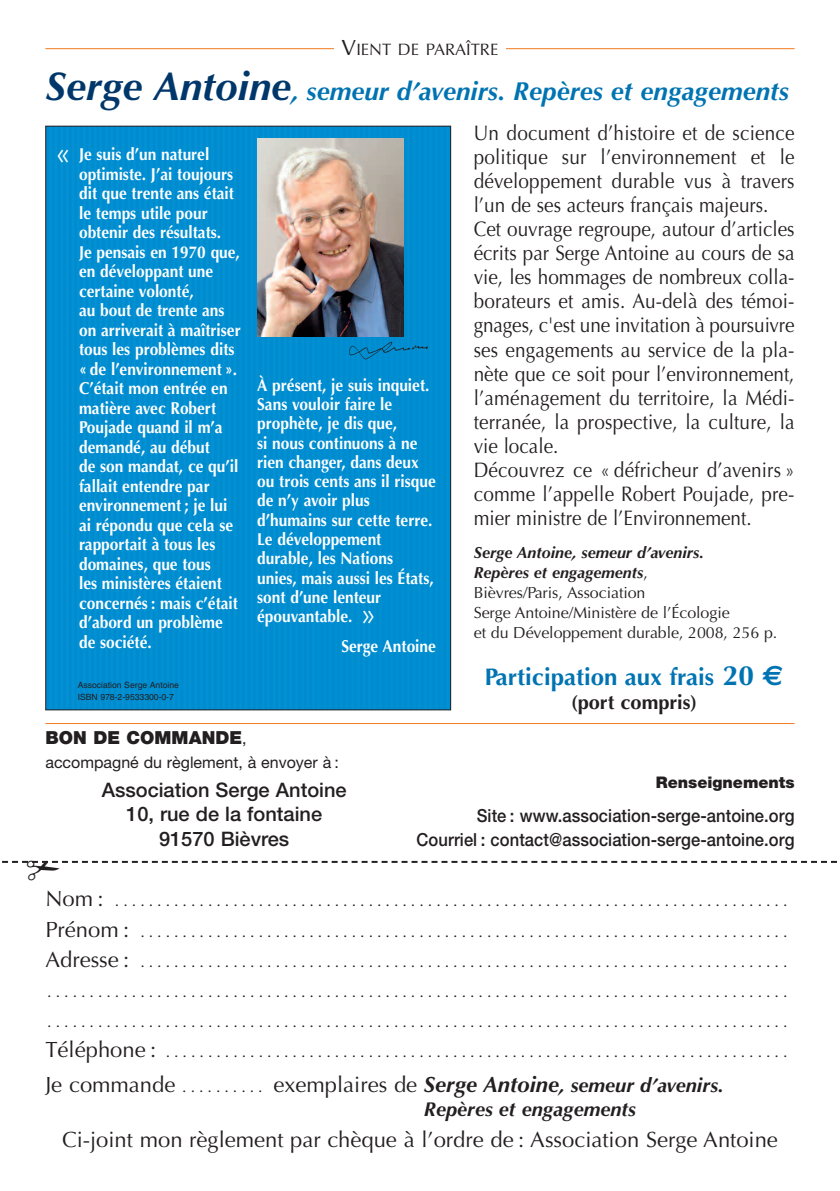
<style>
.page{position:relative;width:840px;height:1191px;background:#fff}
.page>*{position:absolute;margin:0;border:0;box-sizing:border-box;transform-origin:0 0}
.t1{font:34.4px "Optima Regular+ECBEZI";color:#fff}
.t2{font:italic 700 26px "Optima";color:#0073b2}
.t3{font:700 24px "Optima";color:#0073b2}
.t4{font:22px "Optima";color:#231f20}
.t5{font:21px/24px "Optima";letter-spacing:.01em;color:#231f20;scale:.9 1}
.t6{font:500 20px/24px "Helvetica Neue";color:#231f20;text-align:center}
.t7{font:italic 700 20px "Optima";color:#231f20}
.t8{font:700 20px "Optima";color:#231f20}
.t9{font:500 18px/24.8px "Helvetica Neue";letter-spacing:.005em;color:#231f20;text-align:right;scale:.92 1}
.t10{font:900 18px "Helvetica Neue";color:#231f20}
.t11{font:17.2px/19.4px "Optima Bold+BWLJFU";color:#fff;scale:.9 1}
.t12{font:16.4px "Optima";color:#231f20}
.t13{font:16px/30px "Optima";letter-spacing:-.005em;color:#231f20}
.t14{font:16px "Helvetica Neue";color:#231f20}
.t15{font:900 16px "Helvetica Neue";color:#231f20}
.t16{font:8.6px/12px "Helvetica+IJZGZY";color:#231f20}
.s1{font-size:22px}
.s2{font-size:40px;color:#00376b}
.s3{font-weight:700;font-style:italic}
.s4{font-size:28px}
.s5{font-family:"Euro Sans";font-size:28px}
.s6{font-weight:400;font-size:16px}
.s7{font-size:16px}
.s8{font-weight:700;font-style:italic;font-size:20px}
</style>
<div class="page">
<svg style="left:47px;top:128px;width:401px;height:580px;background:#168ec8"></svg>
<hr style="left:45px;top:723px;width:749px;height:1px;background:#f47921">
<hr style="left:45px;top:48px;width:289px;height:1px;background:#f47921">
<hr style="left:505px;top:48px;width:289px;height:1px;background:#f47921">
<svg style="left:2px;top:860px;width:835px;height:3px"></svg>
<p class="t12" style="left:341px;top:39px;width:158px"><span class="s1">V</span>IENT DE PARAÎTRE</p>
<h2 class="t2" style="left:45px;top:75px;width:744px"><span class="s2">Serge Antoine</span>, semeur d’avenirs. Repères et engagements</h2>
<p class="t5" style="left:473px;top:122px;width:358px">Un document d’histoire et de science politique sur l’environnement et le développement durable vus à travers l’un de ses acteurs français majeurs.<br>Cet ouvrage regroupe, autour d’articles écrits par Serge Antoine au cours de sa vie, les hommages de nombreux colla&shy;borateurs et amis. Au-delà des témoi&shy;gnages, c'est une invitation à poursuivre ses engagements au service de la pla&shy;nète que ce soit pour l’environnement, l’aménagement du territoire, la Médi&shy;terranée, la prospective, la culture, la vie locale.<br>Découvrez ce « défricheur d’avenirs » comme l’appelle Robert Poujade, pre&shy;mier ministre de l’Environnement.</p>
<p class="t11" style="left:79px;top:145px;width:181px">Je suis d’un naturel optimiste. J’ai toujours dit que trente ans était le temps utile pour obtenir des résultats.<br>Je pensais en 1970 que, en développant une certaine volonté,<br>au bout de trente ans on arriverait à maîtriser tous les problèmes dits « de l’environnement ».<br>C’était mon entrée en matière avec Robert<br>Poujade quand il m’a demandé, au début<br>de son mandat, ce qu’il fallait entendre par environnement ; je lui ai répondu que cela se rapportait à tous les domaines, que tous<br>les ministères étaient concernés : mais c’était d’abord un problème de société.</p>
<h1 class="t1" style="left:55px;top:132px;width:19px">«</h1>
<p class="t11" style="left:257px;top:375px;width:200px">À présent, je suis inquiet.<br>Sans vouloir faire le prophète, je dis que,<br>si nous continuons à ne rien changer, dans deux ou trois cents ans il risque de n’y avoir plus d’humains sur cette terre.<br>Le développement durable, les Nations unies, mais aussi les États, sont d’une lenteur épouvantable.</p>
<p class="t11" style="left:341px;top:636px;width:106px">Serge Antoine</p>
<p class="t13" style="left:473px;top:542px;width:305px;line-height:20px"><span class="s3">Serge Antoine, semeur d’avenirs.<br>Repères et engagements</span>,<br>Bièvres/Paris, Association<br>Serge Antoine/Ministère de l’Écologie<br>et du Développement durable, 2008, 256 p.</p>
<h3 class="t3" style="left:484px;top:662px;width:300px">Participation aux frais <span class="s4">20</span> <span class="s5">€</span></h3>
<p class="t8" style="left:570px;top:690px;width:128px">(port compris)</p>
<h1 class="t1" style="left:359px;top:593px;width:19px">»</h1>
<p class="t16" style="left:78px;top:679px;width:103px">Association Serge Antoine<br>ISBN 978-2-9533300-0-7</p>
<p class="t10" style="left:45px;top:731px;width:202px">BON DE COMMANDE<span class="s6">,</span></p>
<p class="t14" style="left:45px;top:756px;width:295px">accompagné du règlement, à envoyer à :</p>
<p class="t6" style="left:102px;top:780px;width:246px">Association Serge Antoine<br>10, rue de la fontaine<br>91570 Bièvres</p>
<p class="t15" style="left:655px;top:776px;width:140px">Renseignements</p>
<p class="t9" style="left:416px;top:804px;width:412px">Site : www.association-serge-antoine.org<br>Courriel : contact@association-serge-antoine.org</p>
<p class="t13" style="left:45px;top:886px;width:743px;text-align:justify"><span class="s1">Nom:</span> ................................................................................<br><span class="s1">Prénom:</span> .............................................................................<br><span class="s1">Adresse:</span> ............................................................................. ........................................................................................ ........................................................................................<br><span class="s1">Téléphone:</span> ..........................................................................</p>
<p class="t4" style="left:45px;top:1071px;width:679px">Je commande <span class="s7">. . . . . . . . . .</span> exemplaires de <span class="s3">Serge Antoine</span><span class="s8">, semeur d’avenirs.</span></p>
<p class="t7" style="left:423px;top:1097px;width:213px">Repères et engagements</p>
<p class="t4" style="left:62px;top:1126px;width:717px">Ci-joint mon règlement par chèque à l’ordre de : Association Serge Antoine</p>
</div>
